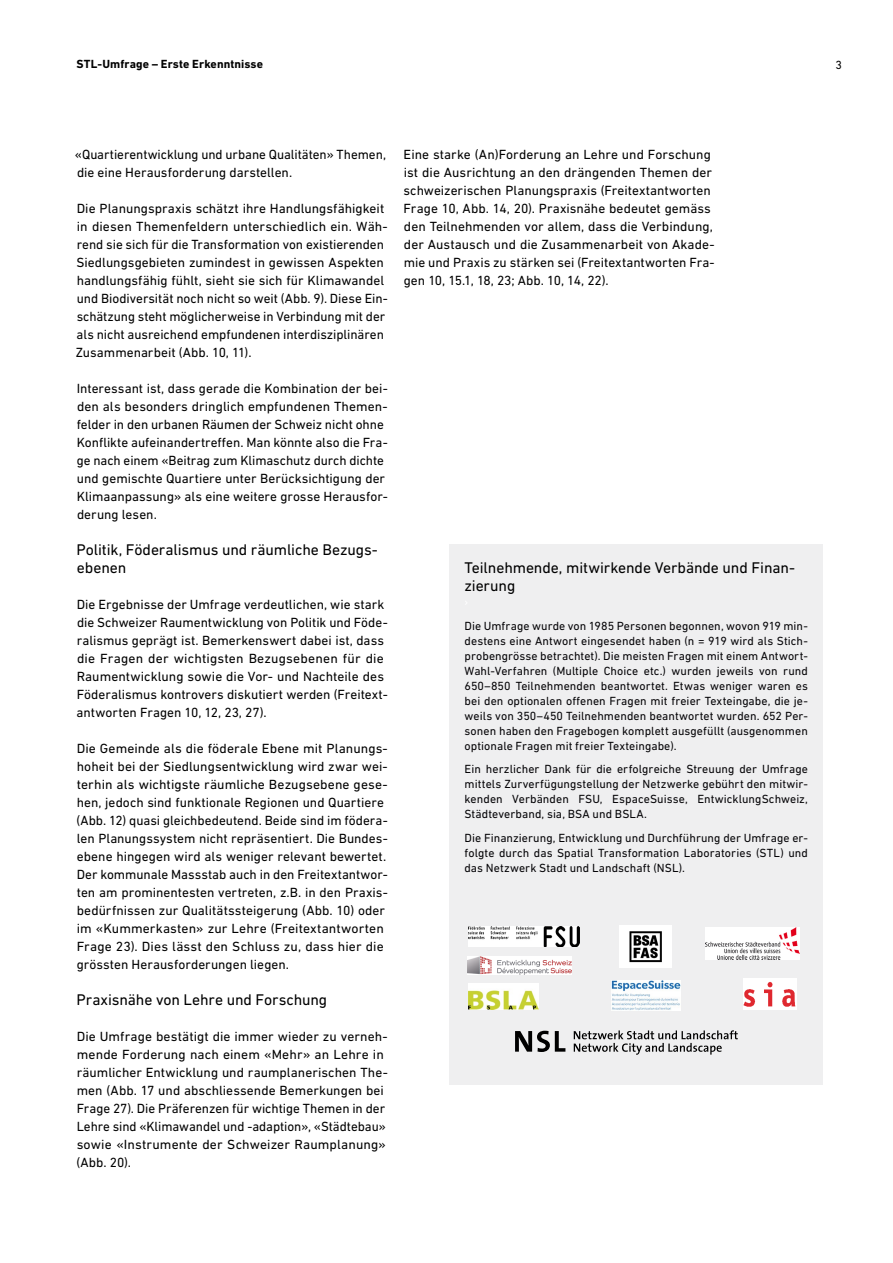
<style>
.page{position:relative;width:893px;height:1263px;background:#fff}
.page>*{position:absolute;margin:0;border:0;box-sizing:border-box;transform-origin:0 0}
.t1{font:15.75px/18px "DIN Next W1 G";letter-spacing:-.005em;color:#000}
.t2{font:13.5px/18px "DIN Next W1 G";color:#000}
.t3{font:12px/15px "DIN Next W1 G";letter-spacing:.005em;color:#050407;text-align:justify}
.t4{font:700 12px "DIN Next W1 G";letter-spacing:.01em;color:#000}
.t5{font:12px "DIN Next W1 G";color:#000}
</style>
<div class="page">
<div style="left:450px;top:544px;width:373px;height:540px;background:#efeff0"></div>
<img style="left:469px;top:927px;width:110px;height:19px">
<img style="left:706px;top:928px;width:93px;height:31px">
<img style="left:619px;top:925px;width:53px;height:42px">
<img style="left:611px;top:980px;width:70px;height:30px">
<img style="left:743px;top:979px;width:54px;height:31px">
<img style="left:469px;top:983px;width:69px;height:27px">
<img style="left:468px;top:957px;width:103px;height:17px">
<svg style="left:574px;top:1030px;width:164px;height:25px"></svg>
<svg style="left:515px;top:1031px;width:50px;height:21px"></svg>
<p class="t4" style="left:77px;top:57px;width:188px">STL-Umfrage – Erste Erkenntnisse</p>
<p class="t5" style="left:835px;top:58px;width:8px">3</p>
<p class="t2" style="left:75px;top:145px;width:313px">«Quartierentwicklung und urbane Qualitäten» Themen, die eine Herausforderung darstellen.</p>
<p class="t2" style="left:76px;top:199px;width:314px">Die Planungspraxis schätzt ihre Handlungsfähigkeit in diesen Themenfeldern unterschiedlich ein. Wäh&shy;rend sie sich für die Transformation von existierenden Siedlungsgebieten zumindest in gewissen Aspekten handlungsfähig fühlt, sieht sie sich für Klimawandel und Biodiversität noch nicht so weit (Abb. 9). Diese Ein&shy;schätzung steht möglicherweise in Verbindung mit der als nicht ausreichend empfundenen interdisziplinären Zusammenarbeit (Abb. 10, 11).</p>
<p class="t2" style="left:77px;top:379px;width:313px">Interessant ist, dass gerade die Kombination der bei&shy;den als besonders dringlich empfundenen Themen&shy;felder in den urbanen Räumen der Schweiz nicht ohne Konflikte aufeinandertreffen. Man könnte also die Fra&shy;ge nach einem «Beitrag zum Klimaschutz durch dichte und gemischte Quartiere unter Berücksichtigung der Klimaanpassung» als eine weitere grosse Herausfor&shy;derung lesen.</p>
<p class="t1" style="left:77px;top:541px;width:303px">Politik, Föderalismus und räumliche Bezugs&shy;ebenen</p>
<p class="t2" style="left:77px;top:595px;width:313px">Die Ergebnisse der Umfrage verdeutlichen, wie stark die Schweizer Raumentwicklung von Politik und Föde&shy;ralismus geprägt ist. Bemerkenswert dabei ist, dass die Fragen der wichtigsten Bezugsebenen für die Raumentwicklung sowie die Vor- und Nachteile des Föderalismus kontrovers diskutiert werden (Freitext&shy;antworten Fragen 10, 12, 23, 27).</p>
<p class="t2" style="left:76px;top:739px;width:313px">Die Gemeinde als die föderale Ebene mit Planungs&shy;hoheit bei der Siedlungsentwicklung wird zwar wei&shy;terhin als wichtigste räumliche Bezugsebene gese&shy;hen, jedoch sind funktionale Regionen und Quartiere (Abb. 12) quasi gleichbedeutend. Beide sind im födera&shy;len Planungssystem nicht repräsentiert. Die Bundes&shy;ebene hingegen wird als weniger relevant bewertet.<br>Der kommunale Massstab auch in den Freitextantwor&shy;ten am prominentesten vertreten, z.B. in den Praxis&shy;bedürfnissen zur Qualitätssteigerung (Abb. 10) oder im «Kummerkasten» zur Lehre (Freitextantworten Frage 23). Dies lässt den Schluss zu, dass hier die grössten Herausforderungen liegen.</p>
<p class="t1" style="left:77px;top:991px;width:252px">Praxisnähe von Lehre und Forschung</p>
<p class="t2" style="left:76px;top:1027px;width:313px">Die Umfrage bestätigt die immer wieder zu verneh&shy;mende Forderung nach einem «Mehr» an Lehre in räumlicher Entwicklung und raumplanerischen The&shy;men (Abb. 17 und abschliessende Bemerkungen bei Frage 27). Die Präferenzen für wichtige Themen in der Lehre sind «Klimawandel und -adaption», «Städtebau» sowie «Instrumente der Schweizer Raumplanung» (Abb. 20).</p>
<p class="t2" style="left:404px;top:145px;width:313px">Eine starke (An)Forderung an Lehre und Forschung ist die Ausrichtung an den drängenden Themen der schweizerischen Planungspraxis (Freitextantworten Frage 10, Abb. 14, 20). Praxisnähe bedeutet gemäss den Teilnehmenden vor allem, dass die Verbindung, der Austausch und die Zusammenarbeit von Akade&shy;mie und Praxis zu stärken sei (Freitextantworten Fra&shy;gen 10, 15.1, 18, 23; Abb. 10, 14, 22).</p>
<p class="t1" style="left:465px;top:559px;width:332px">Teilnehmende, mitwirkende Verbände und Finan&shy;zierung</p>
<p class="t3" style="left:465px;top:618px;width:345px">Die Umfrage wurde von 1985 Personen begonnen, wovon 919 min&shy;destens eine Antwort eingesendet haben (n = 919 wird als Stich&shy;probengrösse betrachtet). Die meisten Fragen mit einem Antwort-Wahl-Verfahren (Multiple Choice etc.) wurden jeweils von rund 650–850 Teilnehmenden beantwortet. Etwas weniger waren es bei den optionalen offenen Fragen mit freier Texteingabe, die je&shy;weils von 350–450 Teilnehmenden beantwortet wurden. 652 Per&shy;sonen haben den Fragebogen komplett ausgefüllt (ausgenommen optionale Fragen mit freier Texteingabe).</p>
<p class="t3" style="left:465px;top:762px;width:345px">Ein herzlicher Dank für die erfolgreiche Streuung der Umfrage mittels Zurverfügungstellung der Netzwerke gebührt den mitwir&shy;kenden Verbänden FSU, EspaceSuisse, EntwicklungSchweiz, Städteverband, sia, BSA und BSLA.</p>
<p class="t3" style="left:465px;top:830px;width:345px">Die Finanzierung, Entwicklung und Durchführung der Umfrage er&shy;folgte durch das Spatial Transformation Laboratories (STL) und das Netzwerk Stadt und Landschaft (NSL).</p>
</div>
